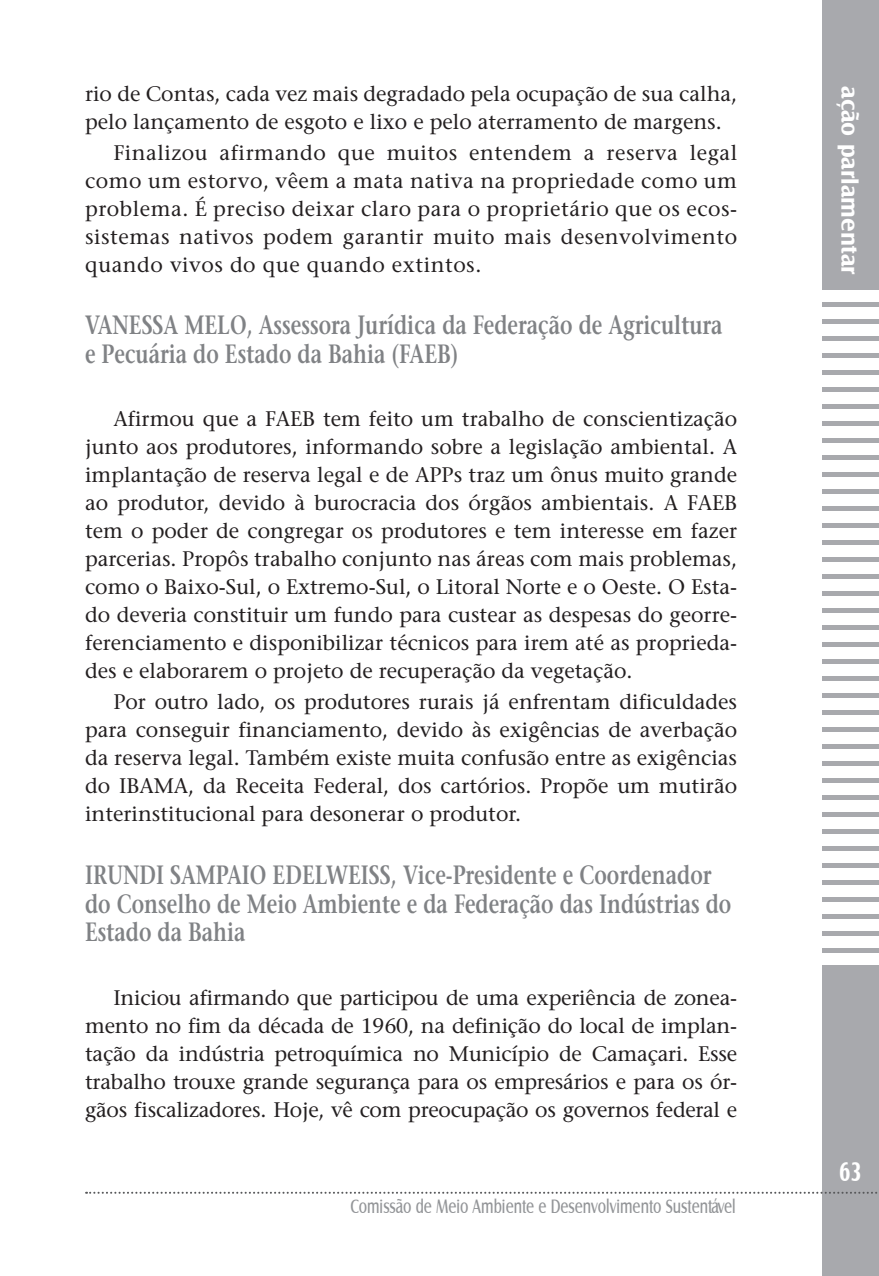
<style>
.page{position:relative;width:879px;height:1276px;background:#fff}
.page>*{position:absolute;margin:0;border:0;box-sizing:border-box;transform-origin:0 0}
.t1{font:700 28px "Castle T";color:#fff;scale:.75 1}
.t2{font:600 26.4px/28.8px "Stone Serif";color:#808285;scale:.77 1}
.t3{font:700 24px "Castle T";color:#fff}
.t4{font:21px/28px "Stone Serif";color:#231f20;text-align:justify}
.t5{font:20px "Castle T";color:#939598;scale:.75 1}
</style>
<div class="page">
<div style="left:822px;top:0;width:57px;height:1276px;background:#a8a9ad"></div>
<div style="left:821px;top:290px;width:58px;height:11px;background:#fff"></div>
<div style="left:821px;top:307px;width:58px;height:11px;background:#fff"></div>
<div style="left:821px;top:324px;width:58px;height:11px;background:#fff"></div>
<div style="left:821px;top:341px;width:58px;height:11px;background:#fff"></div>
<div style="left:821px;top:358px;width:58px;height:12px;background:#fff"></div>
<div style="left:821px;top:375px;width:58px;height:12px;background:#fff"></div>
<div style="left:821px;top:392px;width:58px;height:12px;background:#fff"></div>
<div style="left:821px;top:409px;width:58px;height:12px;background:#fff"></div>
<div style="left:821px;top:426px;width:58px;height:12px;background:#fff"></div>
<div style="left:821px;top:443px;width:58px;height:12px;background:#fff"></div>
<div style="left:821px;top:460px;width:58px;height:12px;background:#fff"></div>
<div style="left:821px;top:477px;width:58px;height:12px;background:#fff"></div>
<div style="left:821px;top:494px;width:58px;height:12px;background:#fff"></div>
<div style="left:821px;top:511px;width:58px;height:12px;background:#fff"></div>
<div style="left:821px;top:528px;width:58px;height:12px;background:#fff"></div>
<div style="left:821px;top:545px;width:58px;height:12px;background:#fff"></div>
<div style="left:821px;top:562px;width:58px;height:12px;background:#fff"></div>
<div style="left:821px;top:579px;width:58px;height:12px;background:#fff"></div>
<div style="left:821px;top:596px;width:58px;height:12px;background:#fff"></div>
<div style="left:821px;top:613px;width:58px;height:12px;background:#fff"></div>
<div style="left:821px;top:630px;width:58px;height:12px;background:#fff"></div>
<div style="left:821px;top:647px;width:58px;height:12px;background:#fff"></div>
<div style="left:821px;top:664px;width:58px;height:12px;background:#fff"></div>
<div style="left:821px;top:681px;width:58px;height:12px;background:#fff"></div>
<div style="left:821px;top:698px;width:58px;height:12px;background:#fff"></div>
<div style="left:821px;top:715px;width:58px;height:12px;background:#fff"></div>
<div style="left:821px;top:732px;width:58px;height:12px;background:#fff"></div>
<div style="left:821px;top:749px;width:58px;height:12px;background:#fff"></div>
<div style="left:821px;top:766px;width:58px;height:12px;background:#fff"></div>
<div style="left:821px;top:783px;width:58px;height:12px;background:#fff"></div>
<div style="left:821px;top:800px;width:58px;height:12px;background:#fff"></div>
<div style="left:821px;top:817px;width:58px;height:12px;background:#fff"></div>
<div style="left:821px;top:834px;width:58px;height:12px;background:#fff"></div>
<div style="left:821px;top:851px;width:58px;height:12px;background:#fff"></div>
<div style="left:821px;top:868px;width:58px;height:12px;background:#fff"></div>
<div style="left:821px;top:885px;width:58px;height:12px;background:#fff"></div>
<div style="left:821px;top:902px;width:58px;height:12px;background:#fff"></div>
<div style="left:821px;top:919px;width:58px;height:12px;background:#fff"></div>
<div style="left:821px;top:936px;width:58px;height:12px;background:#fff"></div>
<div style="left:821px;top:953px;width:58px;height:12px;background:#fff"></div>
<svg style="left:86px;top:1191px;width:792px;height:2px"></svg>
<p class="t4" style="left:85px;top:80px;width:653px">rio de Contas, cada vez mais degradado pela ocupação de sua calha, pelo lançamento de esgoto e lixo e pelo aterramento de margens.</p>
<p class="t4" style="left:85px;top:138px;width:654px;text-indent:28px">Finalizou afirmando que muitos entendem a reserva legal como um estorvo, vêem a mata nativa na propriedade como um problema. É preciso deixar claro para o proprietário que os ecos&shy;sistemas nativos podem garantir muito mais desenvolvimento quando vivos do que quando extintos.</p>
<p class="t2" style="left:85px;top:311px;width:829px">VANESSA MELO, Assessora Jurídica da Federação de Agricultura e Pecuária do Estado da Bahia (FAEB)</p>
<p class="t4" style="left:85px;top:405px;width:654px;text-indent:28px">Afirmou que a FAEB tem feito um trabalho de conscientização junto aos produtores, informando sobre a legislação ambiental. A implantação de reserva legal e de APPs traz um ônus muito grande ao produtor, devido à burocracia dos órgãos ambientais. A FAEB tem o poder de congregar os produtores e tem interesse em fazer parcerias. Propôs trabalho conjunto nas áreas com mais problemas, como o Baixo-Sul, o Extremo-Sul, o Litoral Norte e o Oeste. O Esta&shy;do deveria constituir um fundo para custear as despesas do georre&shy;ferenciamento e disponibilizar técnicos para irem até as proprieda&shy;des e elaborarem o projeto de recuperação da vegetação.</p>
<p class="t4" style="left:85px;top:688px;width:653px;text-indent:28px">Por outro lado, os produtores rurais já enfrentam dificuldades para conseguir financiamento, devido às exigências de averbação da reserva legal. Também existe muita confusão entre as exigências do IBAMA, da Receita Federal, dos cartórios. Propõe um mutirão interinstitucional para desonerar o produtor.</p>
<p class="t2" style="left:85px;top:860px;width:841px">IRUNDI SAMPAIO EDELWEISS, Vice-Presidente e Coordenador do Conselho de Meio Ambiente e da Federação das Indústrias do<br>Estado da Bahia</p>
<p class="t4" style="left:85px;top:983px;width:654px;text-indent:28px">Iniciou afirmando que participou de uma experiência de zonea&shy;mento no fim da década de 1960, na definição do local de implan&shy;tação da indústria petroquímica no Município de Camaçari. Esse trabalho trouxe grande segurança para os empresários e para os ór&shy;gãos fiscalizadores. Hoje, vê com preocupação os governos federal e</p>
<p class="t5" style="left:350px;top:1195px;width:515px">Comissão de Meio Ambiente e Desenvolvimento Sustentável</p>
<p class="t3" style="left:863px;top:86px;width:190px;rotate:90deg">ação parlamentar</p>
<h1 class="t1" style="left:839px;top:1155px;width:32px">63</h1>
</div>
